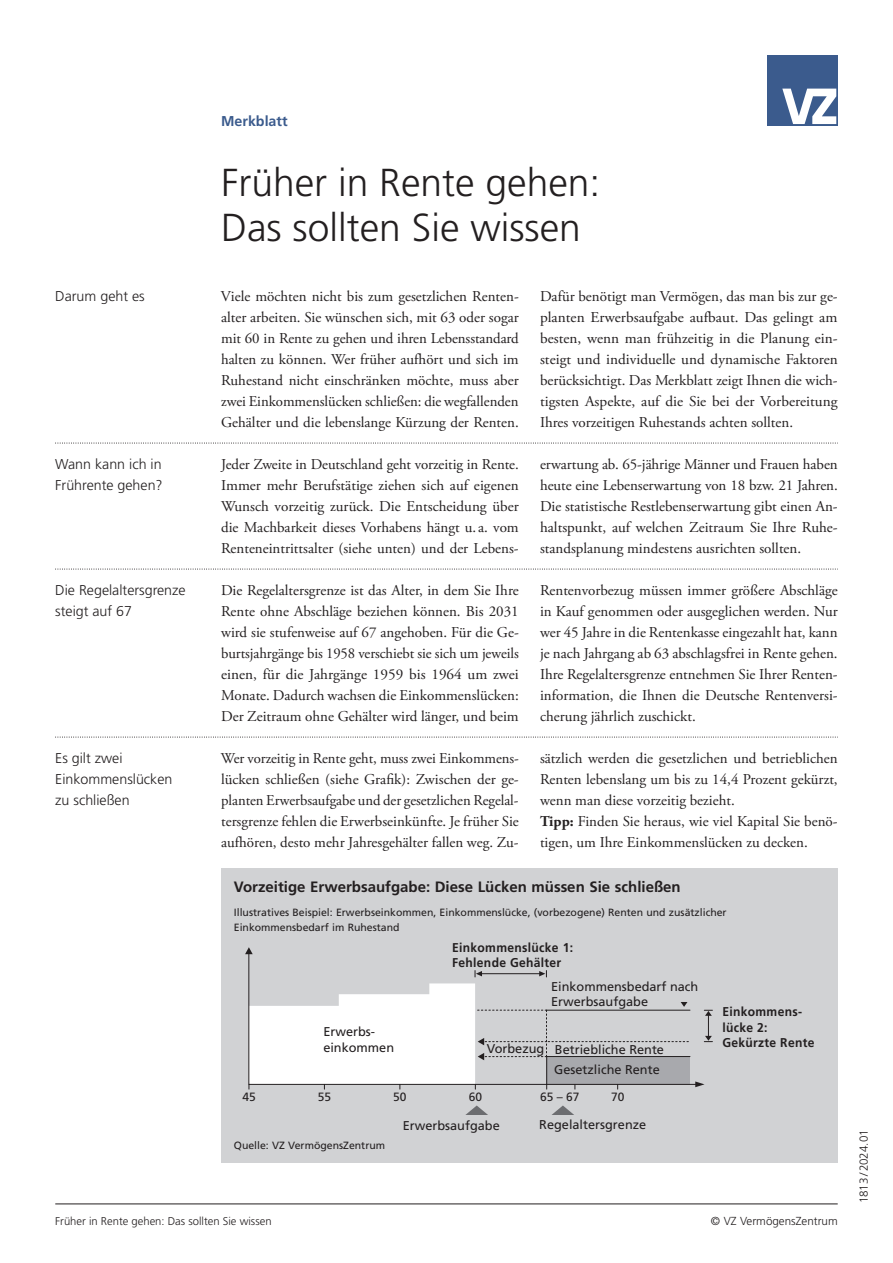
<style>
.page{position:relative;width:893px;height:1263px;background:#fff}
.page>*{position:absolute;margin:0;border:0;box-sizing:border-box;transform-origin:0 0}
.t1{font:300 39px/45px "Frutiger LT";color:#231f20}
.t2{font:15px/21px "Adobe Garamond Pro";color:#231f20;text-align:justify}
.t3{font:700 15px "Frutiger LT";color:#231f20}
.t4{font:300 14.25px/21px "Frutiger LT";color:#231f20}
.t5{font:700 14.25px "Frutiger LT";color:#3b5b8d}
.t6{font:12.75px/15.8px "Frutiger LT";color:#231f20}
.t7{font:700 12.75px/15.8px "Frutiger LT";letter-spacing:.025em;color:#231f20;scale:.95 1}
.t8{font:12px "Frutiger LT";color:#231f20}
.t9{font:300 11.7px "Frutiger LT";color:#231f20}
.t10{font:300 11.25px "Frutiger LT";color:#231f20}
.t11{font:10.5px/15px "Frutiger LT";color:#231f20}
.s1{font-weight:700}
</style>
<div class="page">
<hr style="left:55px;top:1203px;width:783px;height:1px;background:#231f20">
<svg style="left:55px;top:443px;width:783px;height:1px"></svg>
<svg style="left:55px;top:569px;width:783px;height:1px"></svg>
<svg style="left:55px;top:737px;width:783px;height:1px"></svg>
<div style="left:221px;top:868px;width:617px;height:294px;background:#d1d2d4"></div>
<svg style="left:552px;top:1105px;width:22px;height:10px"></svg>
<svg style="left:245px;top:947px;width:6px;height:7px"></svg>
<hr style="left:480px;top:973px;width:61px;height:1px;background:#231f20">
<svg style="left:539px;top:970px;width:8px;height:7px"></svg>
<svg style="left:475px;top:970px;width:7px;height:7px"></svg>
<svg style="left:248px;top:983px;width:464px;height:107px"></svg>
<svg style="left:465px;top:1105px;width:23px;height:10px"></svg>
<div style="left:767px;top:55px;width:71px;height:70px;background:#3b5b8d"></div>
<svg style="left:782px;top:89px;width:54px;height:35px"></svg>
<p class="t5" style="left:221px;top:112px;width:68px">Merkblatt</p>
<h1 class="t1" style="left:221px;top:161px;width:381px">Früher in Rente gehen:<br>Das sollten Sie wissen</h1>
<p class="t4" style="left:55px;top:286px;width:91px">Darum geht es</p>
<p class="t2" style="left:221px;top:286px;width:299px">Viele möchten nicht bis zum gesetzlichen Renten&shy;alter arbeiten. Sie wünschen sich, mit 63 oder sogar mit 60 in Rente zu gehen und ihren Lebensstandard halten zu können. Wer früher aufhört und sich im Ruhestand nicht einschränken möchte, muss aber zwei Einkommenslücken schließen: die wegfallenden Gehälter und die lebenslange Kürzung der Renten.</p>
<p class="t2" style="left:540px;top:286px;width:299px">Dafür benötigt man Vermögen, das man bis zur ge&shy;planten Erwerbsaufgabe aufbaut. Das gelingt am besten, wenn man frühzeitig in die Planung ein&shy;steigt und individuelle und dynamische Faktoren berücksichtigt. Das Merkblatt zeigt Ihnen die wich&shy;tigsten Aspekte, auf die Sie bei der Vorbereitung Ihres vorzeitigen Ruhestands achten sollten.</p>
<p class="t4" style="left:55px;top:454px;width:109px">Wann kann ich in<br>Frührente gehen?</p>
<p class="t2" style="left:221px;top:454px;width:299px">Jeder Zweite in Deutschland geht vorzeitig in Rente.<br>Immer mehr Berufstätige ziehen sich auf eigenen Wunsch vorzeitig zurück. Die Entscheidung über die Machbarkeit dieses Vorhabens hängt u. a. vom Renteneintrittsalter (siehe unten) und der Lebens-</p>
<p class="t2" style="left:540px;top:454px;width:299px">erwartung ab. 65-jährige Männer und Frauen haben heute eine Lebenserwartung von 18 bzw. 21 Jahren.<br>Die statistische Restlebenserwartung gibt einen An&shy;haltspunkt, auf welchen Zeitraum Sie Ihre Ruhe&shy;standsplanung mindestens ausrichten sollten.</p>
<p class="t4" style="left:55px;top:580px;width:132px">Die Regelaltersgrenze steigt auf 67</p>
<p class="t2" style="left:221px;top:580px;width:299px">Die Regelaltersgrenze ist das Alter, in dem Sie Ihre Rente ohne Abschläge beziehen können. Bis 2031 wird sie stufenweise auf 67 angehoben. Für die Ge&shy;burtsjahrgänge bis 1958 verschiebt sie sich um jeweils einen, für die Jahrgänge 1959 bis 1964 um zwei Monate. Dadurch wachsen die Einkommenslücken:<br>Der Zeitraum ohne Gehälter wird länger, und beim</p>
<p class="t2" style="left:540px;top:580px;width:299px">Rentenvorbezug müssen immer größere Abschläge in Kauf genommen oder ausgeglichen werden. Nur wer 45 Jahre in die Rentenkasse eingezahlt hat, kann je nach Jahrgang ab 63 abschlagsfrei in Rente gehen.<br>Ihre Regelaltersgrenze entnehmen Sie Ihrer Renten&shy;information, die Ihnen die Deutsche Rentenversi&shy;cherung jährlich zuschickt.</p>
<p class="t4" style="left:55px;top:748px;width:119px">Es gilt zwei<br>Einkommenslücken zu schließen</p>
<p class="t2" style="left:221px;top:748px;width:299px">Wer vorzeitig in Rente geht, muss zwei Einkommens&shy;lücken schließen (siehe Grafik): Zwischen der ge&shy;planten Erwerbsaufgabe und der gesetzlichen Regelal&shy;tersgrenze fehlen die Erwerbseinkünfte. Je früher Sie aufhören, desto mehr Jahresgehälter fallen weg. Zu-</p>
<p class="t2" style="left:540px;top:748px;width:299px;text-align:left">sätzlich werden die gesetzlichen und betrieblichen Renten lebenslang um bis zu 14,4 Prozent gekürzt, wenn man diese vorzeitig bezieht.<br><span class="s1">Tipp:</span> Finden Sie heraus, wie viel Kapital Sie benö&shy;tigen, um Ihre Einkommenslücken zu decken.</p>
<p class="t3" style="left:234px;top:878px;width:448px">Vorzeitige Erwerbsaufgabe: Diese Lücken müssen Sie schließen</p>
<p class="t11" style="left:234px;top:904px;width:494px">Illustratives Beispiel: Erwerbseinkommen, Einkommenslücke, (vorbezogene) Renten und zusätzlicher<br>Einkommensbedarf im Ruhestand</p>
<p class="t7" style="left:452px;top:940px;width:129px;line-height:15px">Einkommenslücke 1:<br>Fehlende Gehälter</p>
<p class="t6" style="left:323px;top:1024px;width:72px">Erwerbs&shy;einkommen</p>
<p class="t6" style="left:551px;top:978px;width:149px">Einkommensbedarf nach<br>Erwerbsaufgabe</p>
<p class="t6" style="left:487px;top:1041px;width:179px">Vorbezug Betriebliche Rente</p>
<p class="t7" style="left:722px;top:1004px;width:98px">Einkommens&shy;lücke 2:<br>Gekürzte Rente</p>
<p class="t6" style="left:554px;top:1062px;width:107px">Gesetzliche Rente</p>
<p class="t8" style="left:242px;top:1089px;width:15px">45</p>
<p class="t8" style="left:393px;top:1089px;width:15px">50</p>
<p class="t8" style="left:469px;top:1089px;width:15px">60</p>
<p class="t8" style="left:540px;top:1089px;width:41px">65 – 67</p>
<p class="t8" style="left:611px;top:1089px;width:15px">70</p>
<p class="t8" style="left:318px;top:1089px;width:15px">55</p>
<p class="t6" style="left:403px;top:1117px;width:99px">Erwerbsaufgabe</p>
<p class="t6" style="left:539px;top:1117px;width:108px">Regelaltersgrenze</p>
<p class="t11" style="left:234px;top:1138px;width:153px">Quelle: VZ VermögensZentrum</p>
<p class="t10" style="left:55px;top:1215px;width:218px">Früher in Rente gehen: Das sollten Sie wissen</p>
<p class="t9" style="left:711px;top:1214px;width:128px">© VZ VermögensZentrum</p>
<p class="t9" style="left:857px;top:1203px;width:76px;rotate:-90deg">1813/2024.01</p>
</div>
